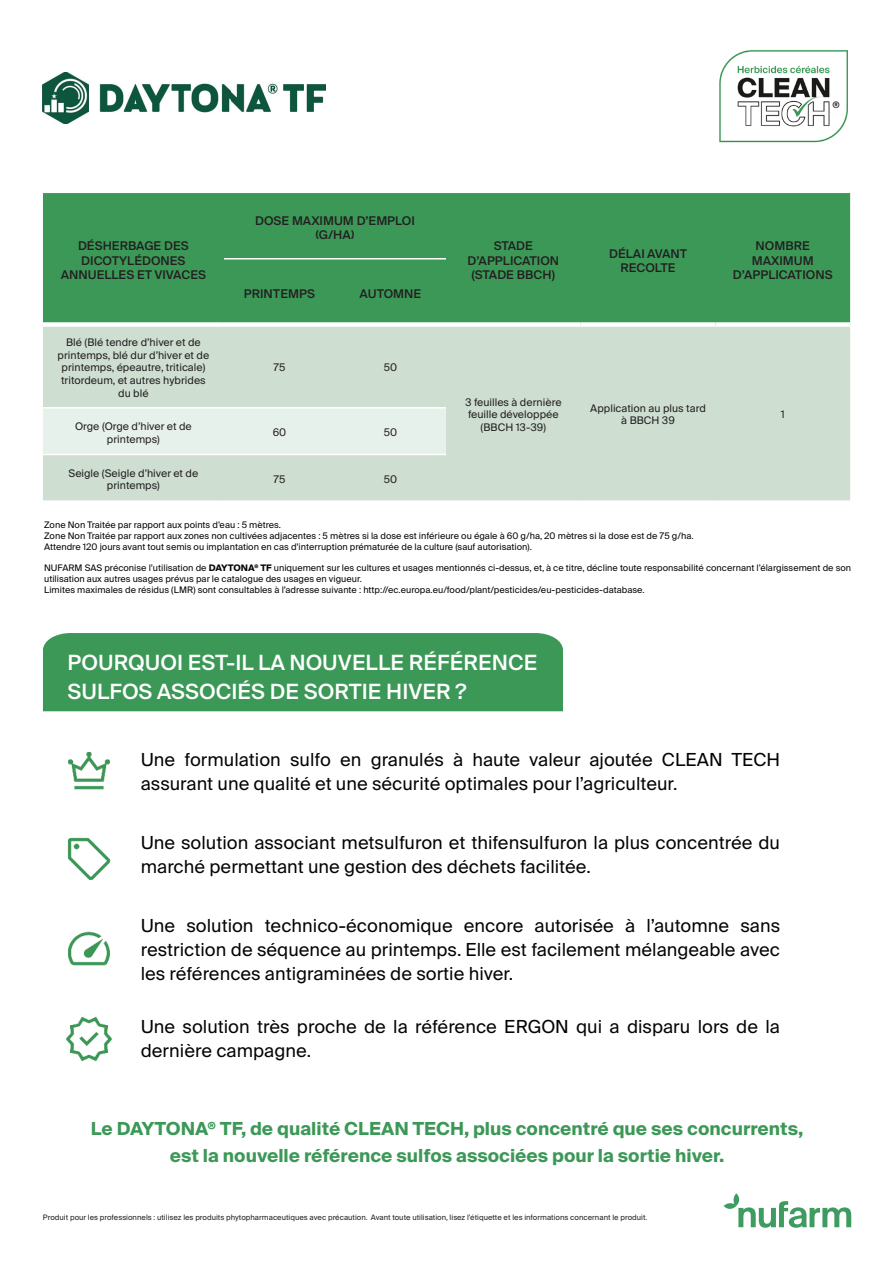
<style>
.page{position:relative;width:893px;height:1263px;background:#fff}
.page>*{position:absolute;margin:0;border:0;box-sizing:border-box;transform-origin:0 0}
.t1{font:500 21px/28.5px "Suisse Intl";color:#fff}
.t2{font:18px/24px "Suisse Intl";color:#040503}
.t3{font:700 18px/27px "Suisse Intl";color:#3c9857;text-align:center}
.t4{font:500 12px/14.4px "Suisse Intl";color:#231f20;text-align:center}
.t5{font:10.5px/12.6px "Suisse Intl";color:#231f20;text-align:center}
.t6{font:9px/10.8px "Suisse Intl";color:#040503}
.t7{font:7.5px "Suisse Intl";color:#231f20}
.s1{font-weight:700}
</style>
<div class="page">
<img style="left:43px;top:72px;width:282px;height:52px">
<img style="left:719px;top:50px;width:129px;height:93px">
<div style="left:43px;top:633px;width:520px;height:78px;background:#3b9857"></div>
<div style="left:43px;top:193px;width:807px;height:129px;background:#3c9857"></div>
<div style="left:43px;top:327px;width:807px;height:173px;background:#ceded1"></div>
<div style="left:43px;top:409px;width:403px;height:45px;background:#e7f1eb"></div>
<hr style="left:43px;top:407px;width:181px;height:2px;background:#fff">
<hr style="left:224px;top:407px;width:111px;height:2px;background:#fff">
<hr style="left:43px;top:454px;width:181px;height:1px;background:#fff">
<hr style="left:224px;top:454px;width:111px;height:1px;background:#fff">
<hr style="left:335px;top:407px;width:111px;height:2px;background:#fff">
<hr style="left:335px;top:454px;width:111px;height:1px;background:#fff">
<hr style="left:224px;top:258px;width:111px;height:2px;background:#fff">
<hr style="left:335px;top:258px;width:111px;height:2px;background:#fff">
<svg style="left:724px;top:1193px;width:127px;height:35px"></svg>
<img style="left:66px;top:1016px;width:46px;height:46px">
<img style="left:67px;top:837px;width:44px;height:43px">
<img style="left:68px;top:931px;width:42px;height:35px">
<img style="left:68px;top:752px;width:42px;height:38px">
<h3 class="t4" style="left:61px;top:239px;width:147px">DÉSHERBAGE DES<br>DICOTYLÉDONES<br>ANNUELLES ET VIVACES</h3>
<p class="t5" style="left:58px;top:337px;width:153px">Blé (Blé tendre d’hiver et de printemps, blé dur d’hiver et de printemps, épeautre, triticale) tritordeum, et autres hybrides du blé</p>
<h3 class="t4" style="left:255px;top:214px;width:161px">DOSE MAXIMUM D’EMPLOI (G/HA)</h3>
<h3 class="t4" style="left:244px;top:287px;width:73px">PRINTEMPS</h3>
<h3 class="t4" style="left:360px;top:287px;width:63px">AUTOMNE</h3>
<p class="t5" style="left:273px;top:362px;width:13px">75</p>
<p class="t5" style="left:384px;top:362px;width:15px">50</p>
<p class="t5" style="left:75px;top:420px;width:118px">Orge (Orge d’hiver et de printemps)</p>
<p class="t5" style="left:273px;top:427px;width:15px">60</p>
<p class="t5" style="left:384px;top:427px;width:15px">50</p>
<p class="t5" style="left:69px;top:467px;width:131px">Seigle (Seigle d’hiver et de printemps)</p>
<p class="t5" style="left:273px;top:473px;width:13px">75</p>
<p class="t5" style="left:384px;top:473px;width:15px">50</p>
<h3 class="t4" style="left:467px;top:239px;width:93px">STADE<br>D’APPLICATION (STADE BBCH)</h3>
<h3 class="t4" style="left:609px;top:247px;width:80px">DÉLAI AVANT<br>RECOLTE</h3>
<h3 class="t4" style="left:733px;top:239px;width:101px">NOMBRE<br>MAXIMUM<br>D’APPLICATIONS</h3>
<p class="t5" style="left:465px;top:396px;width:98px">3 feuilles à dernière feuille développée (BBCH 13-39)</p>
<p class="t5" style="left:590px;top:402px;width:117px">Application au plus tard à BBCH 39</p>
<p class="t5" style="left:781px;top:408px;width:5px">1</p>
<p class="t6" style="left:44px;top:520px;width:651px">Zone Non Traitée par rapport aux points d’eau : 5 mètres.<br>Zone Non Traitée par rapport aux zones non cultivées adjacentes : 5 mètres si la dose est inférieure ou égale à 60 g/ha, 20 mètres si la dose est de 75 g/ha.<br>Attendre 120 jours avant tout semis ou implantation en cas d’interruption prématurée de la culture (sauf autorisation).</p>
<p class="t6" style="left:44px;top:563px;width:808px">NUFARM SAS préconise l’utilisation de <span class="s1">DAYTONA® TF</span> uniquement sur les cultures et usages mentionnés ci-dessus, et, à ce titre, décline toute responsabilité concernant l’élargissement de son utilisation aux autres usages prévus par le catalogue des usages en vigueur.<br>Limites maximales de résidus (LMR) sont consultables à l’adresse suivante : http://ec.europa.eu/food/plant/pesticides/eu-pesticides-database.</p>
<h1 class="t1" style="left:67px;top:649px;width:471px">POURQUOI EST-IL LA NOUVELLE RÉFÉRENCE<br>SULFOS ASSOCIÉS DE SORTIE HIVER ?</h1>
<h2 class="t2" style="left:141px;top:748px;width:641px">Une formulation sulfo en granulés à haute valeur ajoutée CLEAN TECH assurant une qualité et une sécurité optimales pour l’agriculteur.</h2>
<h2 class="t2" style="left:141px;top:831px;width:641px">Une solution associant metsulfuron et thifensulfuron la plus concentrée du marché permettant une gestion des déchets facilitée.</h2>
<h2 class="t2" style="left:141px;top:914px;width:641px;text-align:justify">Une solution technico-économique encore autorisée à l’automne sans restriction de séquence au printemps. Elle est facilement mélangeable avec les références antigraminées de sortie hiver.</h2>
<h2 class="t2" style="left:141px;top:1015px;width:641px">Une solution très proche de la référence ERGON qui a disparu lors de la dernière campagne.</h2>
<h2 class="t3" style="left:91px;top:1115px;width:714px">Le DAYTONA® TF, de qualité CLEAN TECH, plus concentré que ses concurrents, est la nouvelle référence sulfos associées pour la sortie hiver.</h2>
<p class="t7" style="left:43px;top:1212px;width:606px">Produit pour les professionnels : utilisez les produits phytopharmaceutiques avec précaution. Avant toute utilisation, lisez l’étiquette et les informations concernant le produit.</p>
</div>
